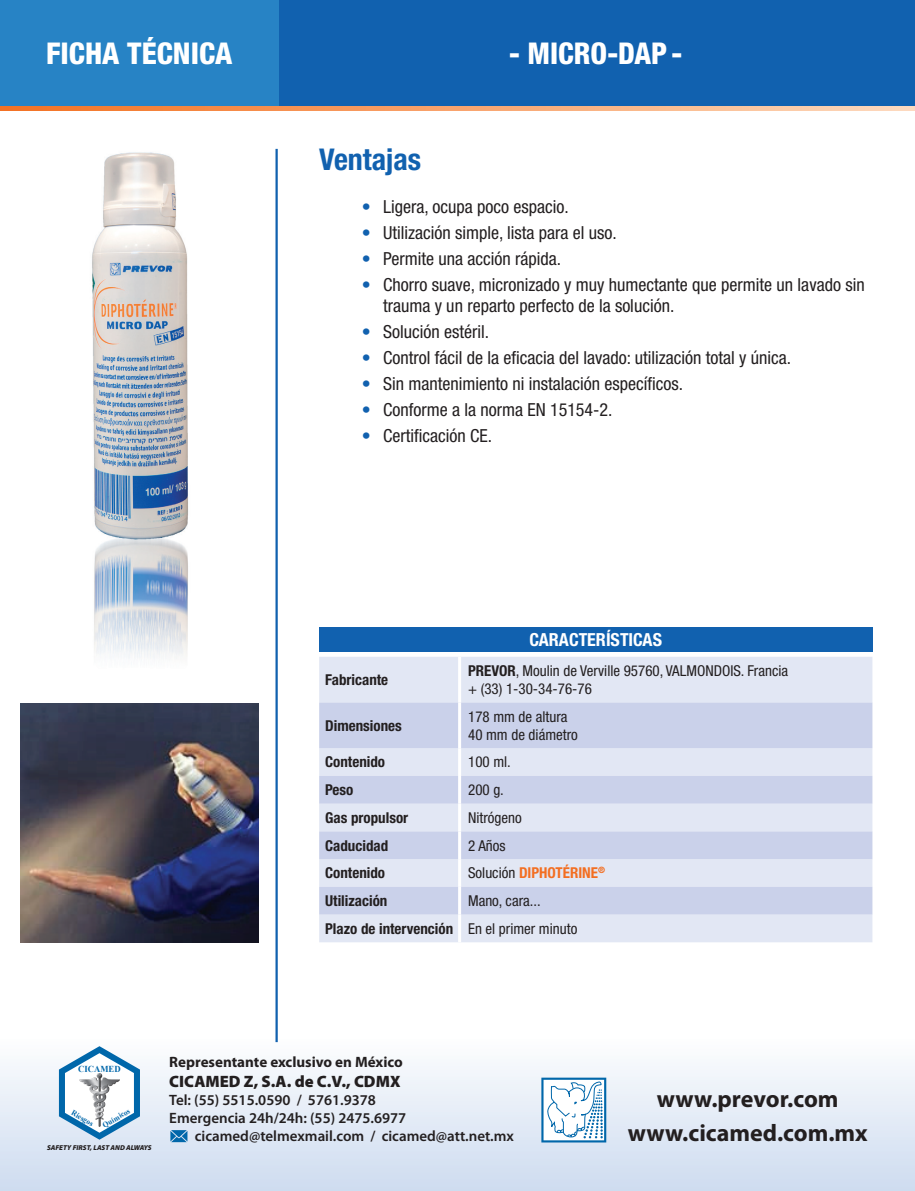
<style>
.page{position:relative;width:915px;height:1191px;background:#fff}
.page>*{position:absolute;margin:0;border:0;box-sizing:border-box;transform-origin:0 0}
.t1{font:800 condensed 30px "Helvetica Neue LT Std";color:#fff}
.t2{font:700 condensed 30px "Helvetica Neue LT Std";color:#1161af}
.t3{font:700 24px/34.5px "Myriad Pro";color:#231f20;text-align:center}
.t4{font:condensed 18px/21.6px "Helvetica Neue LT Std";color:#231f20}
.t5{font:700 condensed 18px "Helvetica Neue LT Std";color:#fff}
.t6{font:900 16.5px "Myriad Pro";color:#231f20}
.t7{font:condensed 15px/18px "Helvetica Neue LT Std";color:#231f20}
.t8{font:600 15px "Myriad Pro";color:#231f20}
.t9{font:700 condensed 15px "Helvetica Neue LT Std";color:#231f20}
.t10{font:700 15px "Myriad Pro";color:#231f20}
.t11{font:700 condensed 15px "Helvetica Neue LT Std";color:#f36e21}
.t12{font:700 9.15px "Times New Roman";color:#0067aa;scale:.95 1}
.t13{font:700 7.8px "Times New Roman";color:#0067aa;scale:.95 1}
.t14{font:italic 900 7.05px "Myriad Pro";color:#231f20}
.s1{color:#1161af}
.s2{font-weight:700}
.s3{font-weight:400;color:#231f20}
</style>
<div class="page">
<div style="left:0;top:0;width:914px;height:106px;background:#1161af"></div>
<div style="left:0;top:1037px;width:914px;height:154px;background:linear-gradient(to bottom,#fdfefe,#cedbef)"></div>
<svg style="left:541px;top:1077px;width:65px;height:74px"></svg>
<svg style="left:59px;top:1046px;width:81px;height:93px"></svg>
<img style="left:80px;top:1073px;width:39px;height:53px">
<svg style="left:170px;top:1130px;width:17px;height:12px"></svg>
<div style="left:0;top:0;width:278px;height:106px;background:#2783c5"></div>
<hr style="left:275px;top:149px;width:3px;height:893px;background:#1161af">
<div style="left:319px;top:627px;width:553px;height:25px;background:#1161af"></div>
<div style="left:319px;top:657px;width:553px;height:285px;background:#e2e7f4"></div>
<svg style="left:319px;top:702px;width:553px;height:212px;background:#d3d9ed"></svg>
<hr style="left:458px;top:657px;width:3px;height:45px;background:#fff">
<hr style="left:458px;top:702px;width:3px;height:46px;background:#fff">
<hr style="left:458px;top:748px;width:3px;height:28px;background:#fff">
<hr style="left:458px;top:776px;width:3px;height:27px;background:#fff">
<hr style="left:458px;top:803px;width:3px;height:28px;background:#fff">
<hr style="left:458px;top:831px;width:3px;height:28px;background:#fff">
<hr style="left:458px;top:859px;width:3px;height:28px;background:#fff">
<hr style="left:458px;top:887px;width:3px;height:27px;background:#fff">
<hr style="left:458px;top:914px;width:3px;height:28px;background:#fff">
<img style="left:20px;top:704px;width:239px;height:238px">
<img style="left:92px;top:152px;width:96px;height:507px">
<svg style="left:0;top:106px;width:914px;height:5px;background:#f8a46e"></svg>
<p class="t1" style="left:46px;top:35px;width:188px">FICHA TÉCNICA</p>
<p class="t1" style="left:509px;top:35px;width:175px">- MICRO-DAP -</p>
<p class="t2" style="left:319px;top:141px;width:103px">Ventajas</p>
<p class="t4" style="left:361px;top:196px;width:208px"><span class="s1">•</span> Ligera, ocupa poco espacio.</p>
<p class="t4" style="left:361px;top:222px;width:256px"><span class="s1">•</span> Utilización simple, lista para el uso.</p>
<p class="t4" style="left:361px;top:248px;width:201px"><span class="s1">•</span> Permite una acción rápida.</p>
<p class="t4" style="left:383px;top:273px;width:483px;text-indent:-21px"><span class="s1">•</span> Chorro suave, micronizado y muy humectante que permite un lavado sin trauma y un reparto perfecto de la solución.</p>
<p class="t4" style="left:361px;top:321px;width:129px"><span class="s1">•</span> Solución estéril.</p>
<p class="t4" style="left:361px;top:347px;width:431px"><span class="s1">•</span> Control fácil de la eficacia del lavado: utilización total y única.</p>
<p class="t4" style="left:361px;top:373px;width:323px"><span class="s1">•</span> Sin mantenimiento ni instalación específicos.</p>
<p class="t4" style="left:361px;top:398px;width:252px"><span class="s1">•</span> Conforme a la norma EN 15154-2.</p>
<p class="t4" style="left:361px;top:424px;width:132px"><span class="s1">•</span> Certificación CE.</p>
<p class="t5" style="left:529px;top:629px;width:134px">CARACTERÍSTICAS</p>
<p class="t9" style="left:325px;top:670px;width:64px">Fabricante</p>
<p class="t7" style="left:468px;top:661px;width:321px"><span class="s2">PREVOR</span>, Moulin de Verville 95760, VALMONDOIS. Francia + (33) 1-30-34-76-76</p>
<p class="t9" style="left:325px;top:716px;width:78px">Dimensiones</p>
<p class="t7" style="left:468px;top:707px;width:101px">178 mm de altura</p>
<p class="t7" style="left:468px;top:725px;width:111px">40 mm de diámetro</p>
<p class="t9" style="left:325px;top:753px;width:61px">Contenido</p>
<p class="t7" style="left:468px;top:753px;width:44px">100 ml.</p>
<p class="t9" style="left:325px;top:780px;width:30px">Peso</p>
<p class="t7" style="left:468px;top:780px;width:37px">200 g.</p>
<p class="t9" style="left:325px;top:808px;width:84px">Gas propulsor</p>
<p class="t7" style="left:468px;top:808px;width:55px">Nitrógeno</p>
<p class="t9" style="left:325px;top:836px;width:65px">Caducidad</p>
<p class="t7" style="left:468px;top:836px;width:39px">2 Años</p>
<p class="t9" style="left:325px;top:864px;width:61px">Contenido</p>
<p class="t11" style="left:468px;top:864px;width:138px"><span class="s3">Solución</span> DIPHOTÉRINE<sup>®</sup></p>
<p class="t9" style="left:325px;top:891px;width:64px">Utilización</p>
<p class="t7" style="left:468px;top:891px;width:74px">Mano, cara...</p>
<p class="t9" style="left:325px;top:919px;width:129px">Plazo de intervención</p>
<p class="t7" style="left:468px;top:919px;width:111px">En el primer minuto</p>
<p class="t12" style="left:78px;top:1062px;width:46px">CICAMED</p>
<p class="t13" style="left:75px;top:1107px;width:27px;rotate:30deg">Riesgos</p>
<p class="t13" style="left:100px;top:1120px;width:33px;rotate:-30deg">Químicos</p>
<p class="t14" style="left:47px;top:1142px;width:106px">SAFETY FIRST, LAST AND ALWAYS</p>
<p class="t10" style="left:169px;top:1052px;width:235px">Representante exclusivo en México</p>
<p class="t6" style="left:169px;top:1070px;width:232px">CICAMED Z, S.A. de C.V., CDMX</p>
<p class="t8" style="left:169px;top:1090px;width:208px">Tel: (55) 5515.0590 / 5761.9378</p>
<p class="t8" style="left:169px;top:1108px;width:238px">Emergencia 24h/24h: (55) 2475.6977</p>
<p class="t8" style="left:195px;top:1126px;width:320px">cicamed@telmexmail.com / cicamed@att.net.mx</p>
<p class="t3" style="left:627px;top:1080px;width:241px">www.prevor.com www.cicamed.com.mx</p>
</div>
